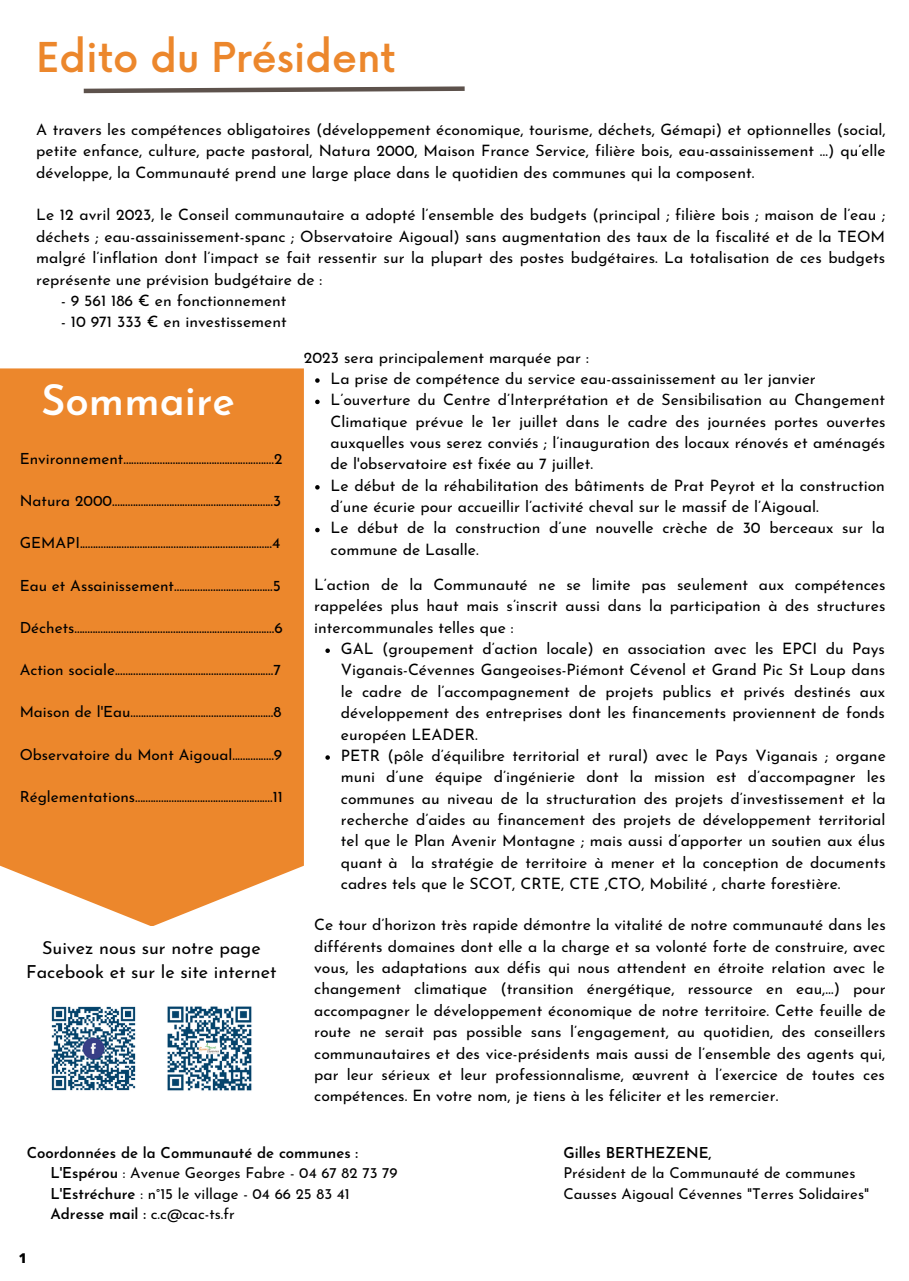
<style>
.page{position:relative;width:909px;height:1281px;background:#fff}
.page>*{position:absolute;margin:0;border:0;box-sizing:border-box;transform-origin:0 0}
.t1{font:600 42.15px "Josefin Sans";color:#fff}
.t2{font:500 40.05px "Now";color:#ec872c}
.t3{font:18px/24.8px "Josefin Sans";color:#000;text-align:center}
.t4{font:15.75px/21.3px "Josefin Sans";color:#000;text-align:justify}
.t5{font:15.3px "Josefin Sans";color:#000}
.t6{font:15px/20.2px "Josefin Sans";color:#000}
.t7{font:600 15px "Josefin Sans";color:#000}
.t8{font:800 13.5px "Open Sans";color:#000}
.s1{font-weight:600}
</style>
<div class="page">
<div style="left:0;top:368px;width:304px;height:558px;background:#ec872c"></div>
<svg style="left:83px;top:86px;width:382px;height:8px"></svg>
<img style="left:167px;top:1006px;width:85px;height:85px">
<img style="left:51px;top:1006px;width:85px;height:85px">
<svg style="left:315px;top:378px;width:5px;height:5px"></svg>
<svg style="left:315px;top:399px;width:5px;height:5px"></svg>
<svg style="left:315px;top:485px;width:5px;height:4px"></svg>
<svg style="left:315px;top:527px;width:5px;height:5px"></svg>
<svg style="left:325px;top:648px;width:5px;height:5px"></svg>
<svg style="left:325px;top:755px;width:5px;height:4px"></svg>
<p class="t2" style="left:36px;top:36px;width:361px">Edito du Président</p>
<p class="t4" style="left:36px;top:120px;width:851px">A travers les compétences obligatoires (développement économique, tourisme, déchets, Gémapi) et optionnelles (social, petite enfance, culture, pacte pastoral, Natura 2000, Maison France Service, filière bois, eau-assainissement …) qu’elle développe, la Communauté prend une large place dans le quotidien des communes qui la composent.</p>
<p class="t4" style="left:36px;top:206px;width:851px">Le 12 avril 2023, le Conseil communautaire a adopté l’ensemble des budgets (principal ; filière bois ; maison de l’eau ; déchets ; eau-assainissement-spanc ; Observatoire Aigoual) sans augmentation des taux de la fiscalité et de la TEOM malgré l’inflation dont l’impact se fait ressentir sur la plupart des postes budgétaires. La totalisation de ces budgets représente une prévision budgétaire de :</p>
<p class="t4" style="left:61px;top:291px;width:227px">- 9 561 186 € en fonctionnement</p>
<p class="t4" style="left:61px;top:312px;width:227px">- 10 971 333 € en investissement</p>
<p class="t1" style="left:41px;top:384px;width:195px">Sommaire</p>
<p class="t5" style="left:20px;top:452px;width:264px">Environnement..........................................................2</p>
<p class="t5" style="left:20px;top:494px;width:263px">Natura 2000..............................................................3</p>
<p class="t5" style="left:20px;top:537px;width:262px">GEMAPI..........................................................................4</p>
<p class="t5" style="left:20px;top:579px;width:263px">Eau et Assainissement......................................5</p>
<p class="t5" style="left:20px;top:621px;width:265px">Déchets.............................................................................6</p>
<p class="t5" style="left:20px;top:663px;width:263px">Action sociale.............................................................7</p>
<p class="t5" style="left:20px;top:705px;width:263px">Maison de l'Eau.......................................................8</p>
<p class="t5" style="left:20px;top:748px;width:264px">Observatoire du Mont Aigoual................9</p>
<p class="t5" style="left:20px;top:790px;width:265px">Réglementations.....................................................11</p>
<p class="t3" style="left:26px;top:936px;width:252px">Suivez nous sur notre page<br>Facebook et sur le site internet</p>
<p class="t4" style="left:304px;top:348px;width:286px">2023 sera principalement marquée par :</p>
<p class="t4" style="left:331px;top:369px;width:487px">La prise de compétence du service eau-assainissement au 1er janvier</p>
<p class="t4" style="left:331px;top:390px;width:557px">L’ouverture du Centre d’Interprétation et de Sensibilisation au Changement Climatique prévue le 1er juillet dans le cadre des journées portes ouvertes auxquelles vous serez conviés ; l’inauguration des locaux rénovés et aménagés de l'observatoire est fixée au 7 juillet.</p>
<p class="t4" style="left:331px;top:476px;width:556px">Le début de la réhabilitation des bâtiments de Prat Peyrot et la construction d’une écurie pour accueillir l’activité cheval sur le massif de l’Aigoual.</p>
<p class="t4" style="left:331px;top:519px;width:556px">Le début de la construction d’une nouvelle crèche de 30 berceaux sur la commune de Lasalle.</p>
<p class="t4" style="left:314px;top:575px;width:573px">L’action de la Communauté ne se limite pas seulement aux compétences rappelées plus haut mais s’inscrit aussi dans la participation à des structures intercommunales telles que :</p>
<p class="t4" style="left:341px;top:639px;width:546px">GAL (groupement d’action locale) en association avec les EPCI du Pays Viganais-Cévennes Gangeoises-Piémont Cévenol et Grand Pic St Loup dans le cadre de l’accompagnement de projets publics et privés destinés aux développement des entreprises dont les financements proviennent de fonds européen LEADER.</p>
<p class="t4" style="left:341px;top:746px;width:547px">PETR (pôle d’équilibre territorial et rural) avec le Pays Viganais ; organe muni d’une équipe d’ingénierie dont la mission est d’accompagner les communes au niveau de la structuration des projets d’investissement et la recherche d’aides au financement des projets de développement territorial tel que le Plan Avenir Montagne ; mais aussi d’apporter un soutien aux élus quant à la stratégie de territoire à mener et la conception de documents cadres tels que le SCOT, CRTE, CTE ,CTO, Mobilité , charte forestière.</p>
<p class="t4" style="left:314px;top:915px;width:573px">Ce tour d’horizon très rapide démontre la vitalité de notre communauté dans les différents domaines dont elle a la charge et sa volonté forte de construire, avec vous, les adaptations aux défis qui nous attendent en étroite relation avec le changement climatique (transition énergétique, ressource en eau,…) pour accompagner le développement économique de notre territoire. Cette feuille de route ne serait pas possible sans l’engagement, au quotidien, des conseillers communautaires et des vice-présidents mais aussi de l’ensemble des agents qui, par leur sérieux et leur professionnalisme, œuvrent à l’exercice de toutes ces compétences. En votre nom, je tiens à les féliciter et les remercier.</p>
<p class="t7" style="left:27px;top:1146px;width:333px">Coordonnées de la Communauté de communes :</p>
<p class="t6" style="left:50px;top:1164px;width:349px"><span class="s1">L'Espérou</span> : Avenue Georges Fabre - 04 67 82 73 79</p>
<p class="t6" style="left:50px;top:1184px;width:301px"><span class="s1">L'Estréchure</span> : n°15 le village - 04 66 25 83 41</p>
<p class="t6" style="left:50px;top:1204px;width:186px"><span class="s1">Adresse mail :</span> c.c@cac-ts.fr</p>
<p class="t8" style="left:19px;top:1247px;width:9px">1</p>
<p class="t7" style="left:563px;top:1146px;width:150px">Gilles BERTHEZENE,</p>
<p class="t6" style="left:563px;top:1164px;width:307px">Président de la Communauté de communes<br>Causses Aigoual Cévennes "Terres Solidaires"</p>
</div>
